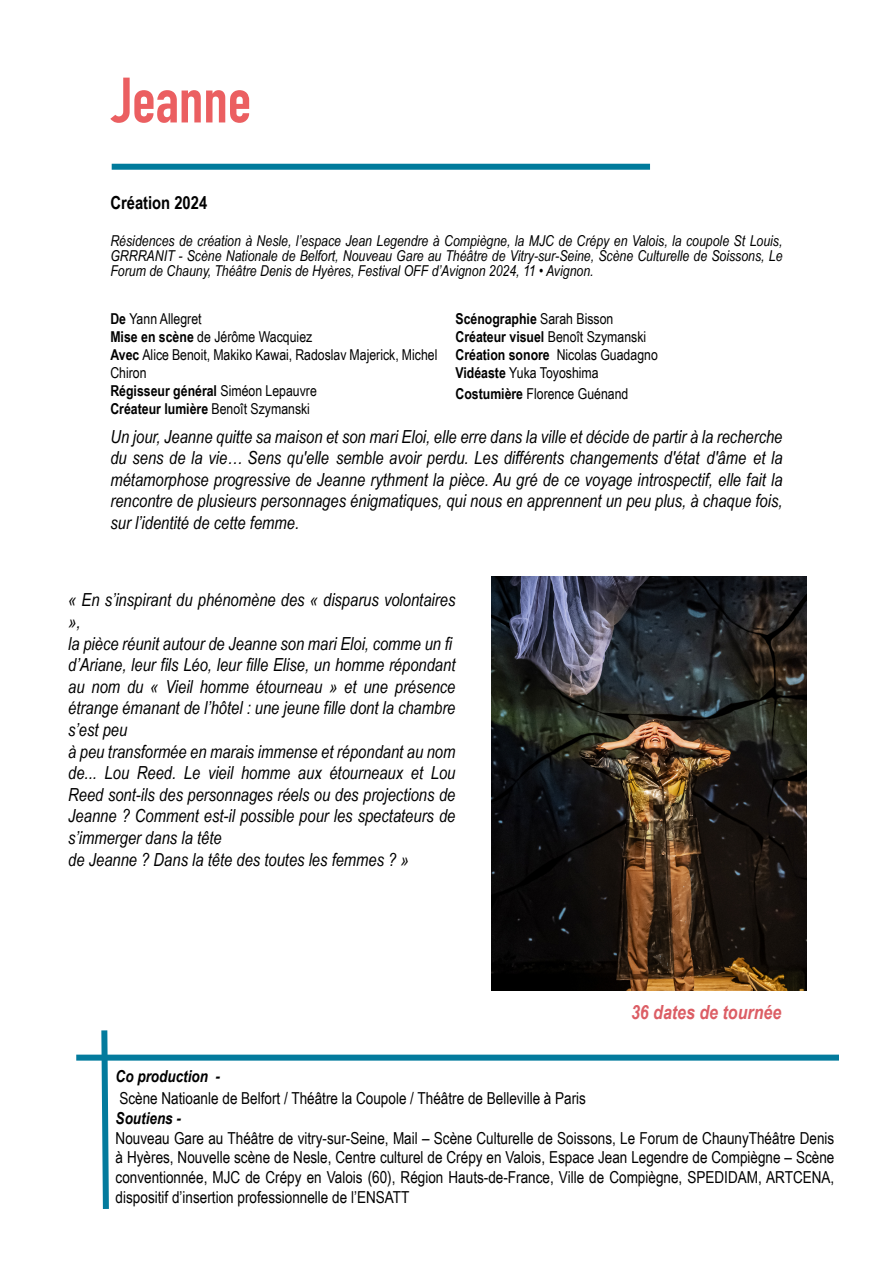
<style>
.page{position:relative;width:893px;height:1263px;background:#fff}
.page>*{position:absolute;margin:0;border:0;box-sizing:border-box;transform-origin:0 0}
.t1{font:700 63px "DIN Condensed";color:#eb5f61}
.t2{font:italic 700 19.5px "Arial Narrow";color:#dc5e65}
.t3{font:italic 18px/21.6px "Arial Narrow";color:#000;text-align:justify}
.t4{font:700 18px "Arial Narrow";color:#000}
.t5{font:16.5px/19.8px "Arial Narrow";color:#000;text-align:justify}
.t6{font:italic 700 16.5px "Arial Narrow";color:#000}
.t7{font:15px/18px "Arial Narrow";color:#000}
.t8{font:italic 15px/15px "Arial Narrow";color:#000;text-align:justify}
.s1{font-weight:700}
</style>
<div class="page">
<div style="left:112px;top:164px;width:538px;height:6px;background:#007b9c"></div>
<div style="left:76px;top:1054px;width:763px;height:6px;background:#037b9d"></div>
<svg style="left:98px;top:1030px;width:14px;height:179px"></svg>
<img style="left:491px;top:576px;width:316px;height:415px">
<h1 class="t1" style="left:112px;top:58px;width:141px">Jeanne</h1>
<p class="t4" style="left:110px;top:189px;width:98px">Création 2024</p>
<p class="t8" style="left:110px;top:233px;width:674px">Résidences de création à Nesle, l’espace Jean Legendre à Compiègne, la MJC de Crépy en Valois, la coupole St Louis, GRRRANIT - Scène Nationale de Belfort, Nouveau Gare au Théâtre de Vitry-sur-Seine, Scène Culturelle de Soissons, Le Forum de Chauny, Théâtre Denis de Hyères, Festival OFF d’Avignon 2024, 11 • Avignon.</p>
<p class="t7" style="left:110px;top:309px;width:328px"><span class="s1">De</span> Yann Allegret<br><span class="s1">Mise en scène</span> de Jérôme Wacquiez<br><span class="s1">Avec</span> Alice Benoit, Makiko Kawai, Radoslav Majerick, Michel<br>Chiron<br><span class="s1">Régisseur général</span> Siméon Lepauvre<br><span class="s1">Créateur lumière</span> Benoît Szymanski</p>
<p class="t7" style="left:455px;top:309px;width:204px"><span class="s1">Scénographie</span> Sarah Bisson<br><span class="s1">Créateur visuel</span> Benoît Szymanski<br><span class="s1">Création sonore</span> Nicolas Guadagno<br><span class="s1">Vidéaste</span> Yuka Toyoshima</p>
<p class="t7" style="left:455px;top:385px;width:174px"><span class="s1">Costumière</span> Florence Guénand</p>
<p class="t3" style="left:110px;top:425px;width:674px">Un jour, Jeanne quitte sa maison et son mari Eloi, elle erre dans la ville et décide de partir à la recherche du sens de la vie… Sens qu'elle semble avoir perdu. Les différents changements d'état d'âme et la métamorphose progressive de Jeanne rythment la pièce. Au gré de ce voyage introspectif, elle fait la rencontre de plusieurs personnages énigmatiques, qui nous en apprennent un peu plus, à chaque fois, sur l’identité de cette femme.</p>
<p class="t3" style="left:68px;top:589px;width:389px;text-align:left">« En s’inspirant du phénomène des « disparus volontaires »,<br>la pièce réunit autour de Jeanne son mari Eloi, comme un fi d’Ariane, leur fils Léo, leur fille Elise, un homme répondant au nom du « Vieil homme étourneau » et une présence étrange émanant de l’hôtel : une jeune fille dont la chambre s’est peu<br>à peu transformée en marais immense et répondant au nom de... Lou Reed. Le vieil homme aux étourneaux et Lou Reed sont-ils des personnages réels ou des projections de Jeanne ? Comment est-il possible pour les spectateurs de s’immerger dans la tête<br>de Jeanne ? Dans la tête des toutes les femmes ? »</p>
<p class="t2" style="left:631px;top:997px;width:152px">36 dates de tournée</p>
<p class="t6" style="left:116px;top:1064px;width:106px">Co production -</p>
<p class="t5" style="left:119px;top:1088px;width:468px">Scène Natioanle de Belfort / Théâtre la Coupole / Théâtre de Belleville à Paris</p>
<p class="t6" style="left:116px;top:1105px;width:67px">Soutiens -</p>
<p class="t5" style="left:116px;top:1127px;width:720px">Nouveau Gare au Théâtre de vitry-sur-Seine, Mail – Scène Culturelle de Soissons, Le Forum de ChaunyThéâtre Denis à Hyères, Nouvelle scène de Nesle, Centre culturel de Crépy en Valois, Espace Jean Legendre de Compiègne – Scène conventionnée, MJC de Crépy en Valois (60), Région Hauts-de-France, Ville de Compiègne, SPEDIDAM, ARTCENA, dispositif d’insertion professionnelle de l’ENSATT</p>
</div>
